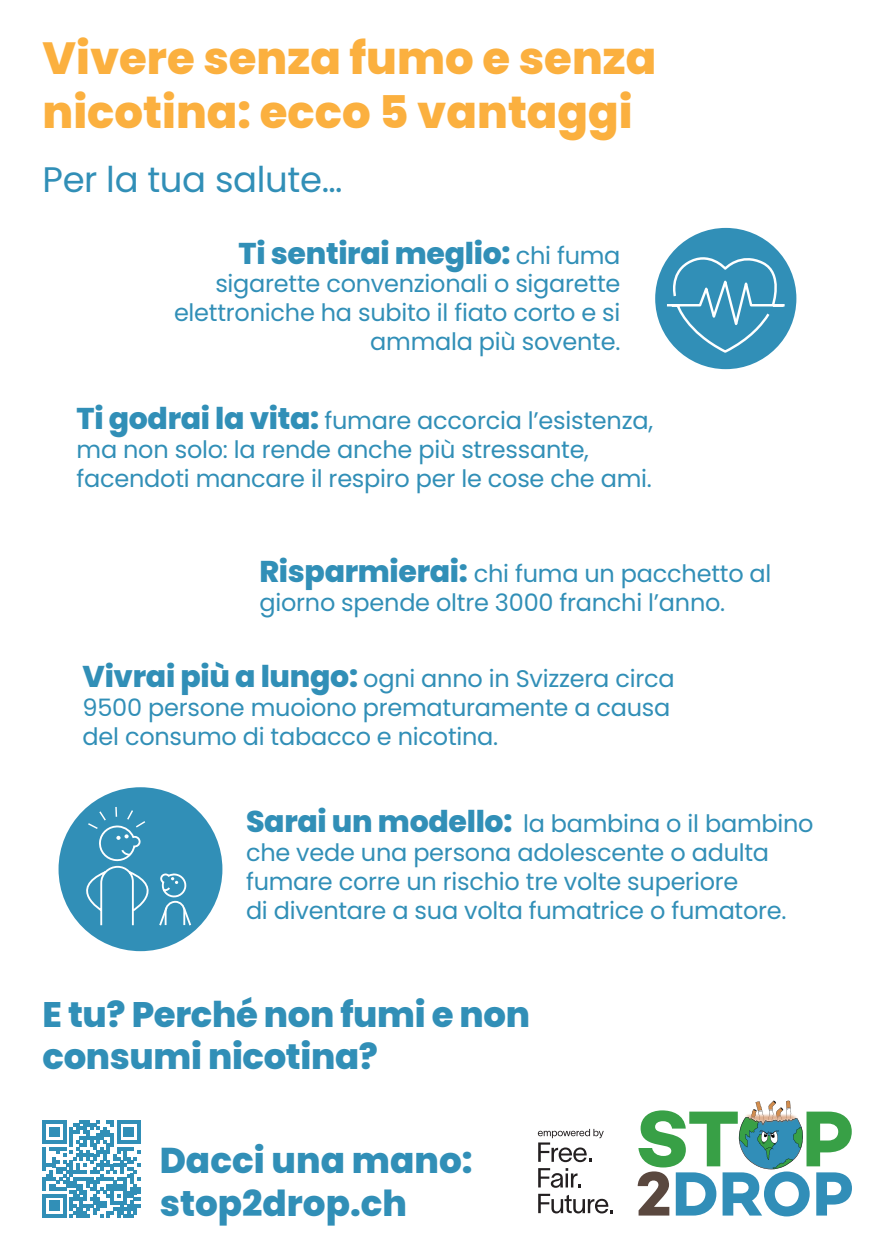
<style>
.page{position:relative;width:893px;height:1259px;background:#fff}
.page>*{position:absolute;margin:0;border:0;box-sizing:border-box;transform-origin:0 0}
.t1{font:800 45px/54px "Poppins";color:#fbb03f}
.t2{font:800 35.7px/42.9px "Poppins";color:#318fb7}
.t3{font:800 35.4px/42.6px "Poppins";letter-spacing:-.01em;color:#318fb7}
.t4{font:35.4px "Poppins";letter-spacing:-.01em;color:#318fb7}
.t5{font:800 30px "Poppins";letter-spacing:-.01em;color:#318fb7}
.t6{font:24px/28.8px "Poppins";letter-spacing:-.01em;color:#318fb7}
.s1{font-weight:400;font-size:24px}
.s2{font-weight:800;font-size:30px}
</style>
<div class="page">
<div style="left:59px;top:787px;width:163px;height:164px;background:#318fb7;border-radius:50%"></div>
<svg style="left:67px;top:805px;width:126px;height:122px"></svg>
<div style="left:655px;top:228px;width:141px;height:141px;background:#318fb7;border-radius:50%"></div>
<svg style="left:664px;top:249px;width:123px;height:105px"></svg>
<svg style="left:638px;top:1100px;width:214px;height:116px"></svg>
<svg style="left:43px;top:1120px;width:98px;height:97px"></svg>
<svg style="left:538px;top:1168px;width:43px;height:19px"></svg>
<svg style="left:538px;top:1193px;width:75px;height:20px"></svg>
<svg style="left:538px;top:1129px;width:66px;height:33px"></svg>
<h1 class="t1" style="left:43px;top:32px;width:615px">Vivere senza fumo e senza nicotina: ecco 5 vantaggi</h1>
<h3 class="t4" style="left:43px;top:159px;width:301px">Per la tua salute…</h3>
<p class="t5" style="left:239px;top:236px;width:383px">Ti sentirai meglio: <span class="s1">chi fuma</span></p>
<p class="t6" style="left:174px;top:270px;width:448px;text-align:right">sigarette convenzionali o sigarette elettroniche ha subito il fiato corto e si ammala più sovente.</p>
<p class="t6" style="left:77px;top:406px;width:578px"><span class="s2">Ti godrai la vita:</span> fumare accorcia l’esistenza, ma non solo: la rende anche più stressante, facendoti mancare il respiro per le cose che ami.</p>
<p class="t6" style="left:259px;top:559px;width:514px"><span class="s2">Risparmierai:</span> chi fuma un pacchetto al giorno spende oltre 3000 franchi l’anno.</p>
<p class="t6" style="left:83px;top:665px;width:594px"><span class="s2">Vivrai più a lungo:</span> ogni anno in Svizzera circa<br>9500 persone muoiono prematuramente a causa del consumo di tabacco e nicotina.</p>
<p class="t6" style="left:246px;top:809px;width:569px"><span class="s2">Sarai un modello:</span> la bambina o il bambino che vede una persona adolescente o adulta fumare corre un rischio tre volte superiore<br>di diventare a sua volta fumatrice o fumatore.</p>
<h3 class="t3" style="left:43px;top:993px;width:489px">E tu? Perché non fumi e non consumi nicotina?</h3>
<h2 class="t2" style="left:160px;top:1138px;width:314px">Dacci una mano: stop2drop.ch</h2>
</div>
